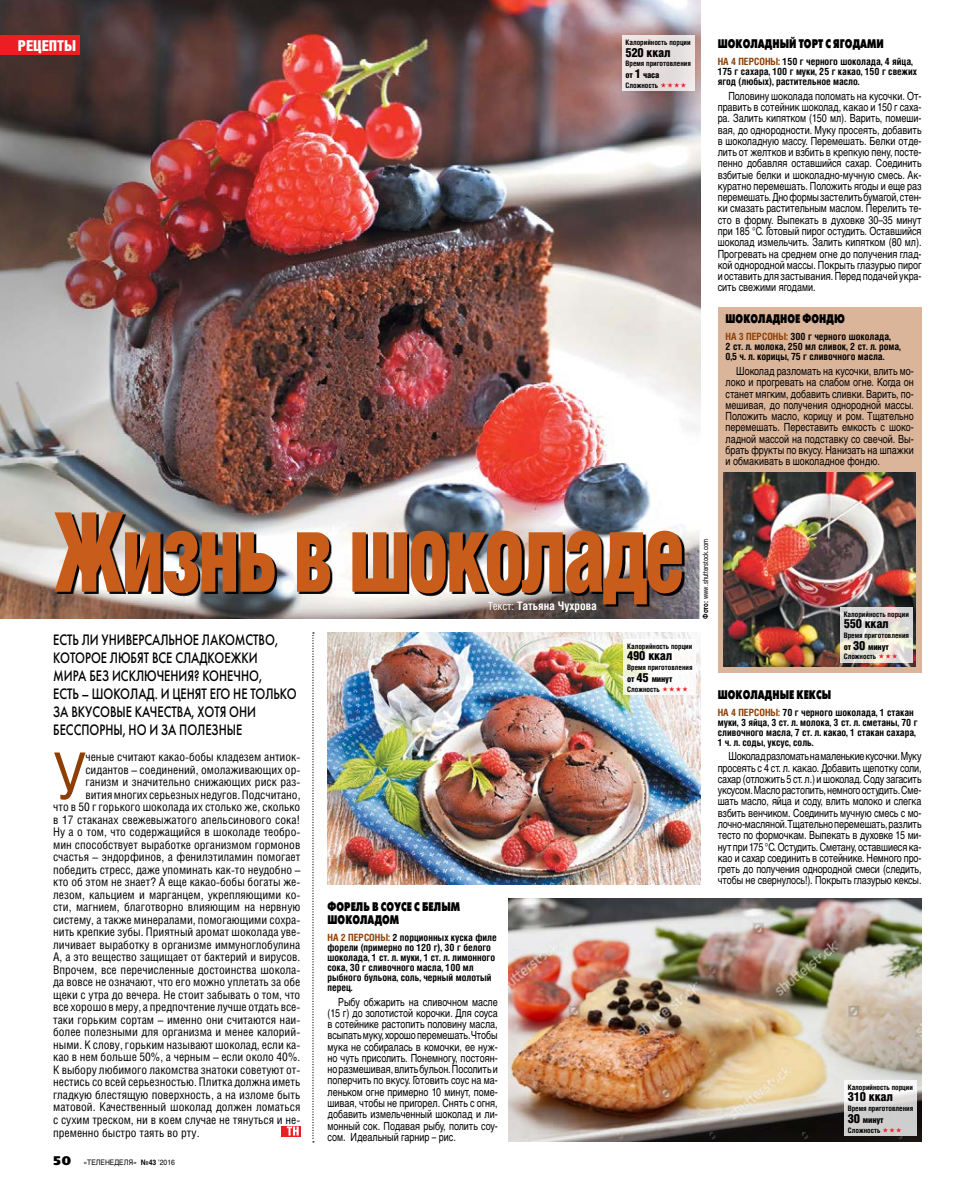
<style>
.page{position:relative;width:957px;height:1188px;background:#fff}
.page>*{position:absolute;margin:0;border:0;box-sizing:border-box;transform-origin:0 0}
.t1{font:110.38px "Helios Cond Black C";letter-spacing:-.05em;color:#c85c1a;scale:.8 1}
.t2{font:64px "Helios Cond C";color:#8e3e03}
.t3{font:15px/18px "Futura Futuris C";color:#000;scale:.8 1}
.t4{font:15px "Helios Cond Black C";color:#fff}
.t5{font:12.5px/12.5px "Futura Futuris Black C";letter-spacing:.01em;color:#000;scale:.7 1}
.t6{font:12.5px "Helios Cond Black C";letter-spacing:-.02em;color:#000}
.t7{font:11.88px "Helios Cond C";color:#000}
.t8{font:700 11.88px "Helios Cond C";color:#fff}
.t9{font:11.25px/11.2px "Helvetica Cyr Upright";color:#000;text-align:justify;scale:.8 1}
.t10{font:700 10px/10px "Helios Cond C";color:#000}
.t11{font:8.75px "Helios Cond Black C";letter-spacing:-.02em;color:#000}
.t12{font:700 7.5px "Helios Cond C";color:#000}
.t13{font:7.5px "Helios C";color:#000;scale:.8 1}
.t14{font:7.5px "Helios C";color:#000;scale:.9 1}
.s1{font-size:12.5px}
.s2{color:#8e3e03}
.s3{font-weight:400;font-size:11.25px}
.s4{font-family:"Free Set Extra Bold C";font-size:12.5px}
.s5{font-weight:700}
</style>
<div class="page">
<div style="left:718px;top:307px;width:203px;height:366px;background:#dbb59a"></div>
<img style="left:0;top:0;width:700px;height:618px">
<div style="left:281px;top:1125px;width:19px;height:10px;background:#ed1d24"></div>
<svg style="left:287px;top:1126px;width:12px;height:9px"></svg>
<div style="left:0;top:35px;width:80px;height:20px;background:#ed1d24"></div>
<div style="left:622px;top:35px;width:72px;height:56px;background:#e8e0df"></div>
<img style="left:723px;top:472px;width:193px;height:194px">
<img style="left:327px;top:632px;width:373px;height:252px">
<svg style="left:624px;top:639px;width:72px;height:56px"></svg>
<img style="left:508px;top:898px;width:413px;height:243px">
<svg style="left:840px;top:606px;width:72px;height:56px;background:#dfdcd6"></svg>
<svg style="left:312px;top:632px;width:2px;height:510px"></svg>
<svg style="left:844px;top:1079px;width:72px;height:56px"></svg>
<svg style="left:57px;top:514px;width:628px;height:92px;background:#656565"></svg>
<svg style="left:662px;top:686px;width:25px;height:5px"></svg>
<svg style="left:879px;top:653px;width:18px;height:5px"></svg>
<svg style="left:883px;top:1126px;width:18px;height:5px"></svg>
<h3 class="t4" style="left:18px;top:37px;width:60px">рецепты</h3>
<p class="t12" style="left:625px;top:38px;width:67px">Калорийность порции</p>
<p class="t6" style="left:625px;top:45px;width:47px">520 ккал</p>
<p class="t12" style="left:625px;top:59px;width:67px">Время приготовления</p>
<p class="t11" style="left:625px;top:70px;width:35px">от <span class="s1">1</span> часа</p>
<p class="t12" style="left:625px;top:81px;width:34px">Сложность</p>
<p class="t5" style="left:718px;top:38px;width:239px">Шоколадный торт с ягодами</p>
<p class="t10" style="left:718px;top:56px;width:201px"><span class="s2">На 4 персоны:</span> 150 г черного шоколада, 4 яйца,<br>175 г сахара, 100 г муки, 25 г какао, 150 г свежих ягод (любых), растительное масло.</p>
<p class="t9" style="left:718px;top:90px;width:256px;text-indent:11px">Половину шоколада поломать на кусочки. От&shy;править в сотейник шоколад, какао и 150 г саха&shy;ра. Залить кипятком (150 мл). Варить, помеши&shy;вая, до однородности. Муку просеять, добавить в шоколадную массу. Перемешать. Белки отде&shy;лить от желтков и взбить в крепкую пену, посте&shy;пенно добавляя оставшийся сахар. Соединить взбитые белки и шоколадно-мучную смесь. Ак&shy;куратно перемешать. Положить ягоды и еще раз перемешать. Дно формы застелить бумагой, стен&shy;ки смазать растительным маслом. Перелить те&shy;сто в форму. Выпекать в духовке 30–35 минут при 185 °C. Готовый пирог остудить. Оставшийся шоколад измельчить. Залить кипятком (80 мл).<br>Прогревать на среднем огне до получения глад&shy;кой однородной массы. Покрыть глазурью пирог и оставить для застывания. Перед подачей укра&shy;сить свежими ягодами.</p>
<p class="t5" style="left:725px;top:313px;width:172px">Шоколадное фондю</p>
<p class="t10" style="left:725px;top:331px;width:177px"><span class="s2">На 3 персоны:</span> 300 г черного шоколада,<br>2 ст. л. молока, 250 мл сливок, 2 ст. л. рома,<br>0,5 ч. л. корицы, 75 г сливочного масла.</p>
<p class="t9" style="left:725px;top:365px;width:237px;text-indent:11px">Шоколад разломать на кусочки, влить мо&shy;локо и прогревать на слабом огне. Когда он станет мягким, добавить сливки. Варить, по&shy;мешивая, до получения однородной массы.<br>Положить масло, корицу и ром. Тщательно перемешать. Переставить емкость с шоко&shy;ладной массой на подставку со свечой. Вы&shy;брать фрукты по вкусу. Нанизать на шпажки и обмакивать в шоколадное фондю.</p>
<h1 class="t1" style="left:53px;top:489px;width:792px">Жизнь в шоколаде</h1>
<p class="t8" style="left:488px;top:598px;width:110px"><span class="s3">Текст:</span> Татьяна Чухрова</p>
<h3 class="t3" style="left:53px;top:630px;width:306px">Есть ли универсальное лакомство, которое любят все сладкоежки<br>мира без исключения? Конечно,<br>есть – шоколад. И ценят его не только за вкусовые качества, хотя они бесспорны, но и за полезные</h3>
<h2 class="t2" style="left:53px;top:737px;width:34px">У</h2>
<p class="t7" style="left:85px;top:749px;width:216px">ченые считают какао-бобы кладезем антиок-</p>
<p class="t7" style="left:85px;top:762px;width:216px">сидантов – соединений, омолаживающих ор-</p>
<p class="t7" style="left:85px;top:774px;width:216px">ганизм и значительно снижающих риск раз-</p>
<p class="t7" style="left:85px;top:787px;width:216px">вития многих серьезных недугов. Подсчитано,</p>
<p class="t7" style="left:53px;top:799px;width:249px">что в 50 г горького шоколада их столько же, сколько</p>
<p class="t7" style="left:53px;top:812px;width:249px">в 17 стаканах свежевыжатого апельсинового сока!</p>
<p class="t7" style="left:53px;top:824px;width:249px">Ну а о том, что содержащийся в шоколаде теобро-</p>
<p class="t7" style="left:53px;top:837px;width:249px">мин способствует выработке организмом гормонов</p>
<p class="t7" style="left:53px;top:849px;width:249px">счастья – эндорфинов, а фенилэтиламин помогает</p>
<p class="t7" style="left:53px;top:862px;width:249px">победить стресс, даже упоминать как-то неудобно –</p>
<p class="t7" style="left:53px;top:874px;width:249px">кто об этом не знает? А еще какао-бобы богаты же-</p>
<p class="t7" style="left:53px;top:887px;width:249px">лезом, кальцием и марганцем, укрепляющими ко-</p>
<p class="t7" style="left:53px;top:899px;width:249px">сти, магнием, благотворно влияющим на нервную</p>
<p class="t7" style="left:53px;top:912px;width:249px">систему, а также минералами, помогающими сохра-</p>
<p class="t7" style="left:53px;top:924px;width:249px">нить крепкие зубы. Приятный аромат шоколада уве-</p>
<p class="t7" style="left:53px;top:937px;width:249px">личивает выработку в организме иммуноглобулина</p>
<p class="t7" style="left:53px;top:949px;width:249px">А, а это вещество защищает от бактерий и вирусов.</p>
<p class="t7" style="left:53px;top:962px;width:249px">Впрочем, все перечисленные достоинства шокола-</p>
<p class="t7" style="left:53px;top:974px;width:249px">да вовсе не означают, что его можно уплетать за обе</p>
<p class="t7" style="left:53px;top:987px;width:249px">щеки с утра до вечера. Не стоит забывать о том, что</p>
<p class="t7" style="left:53px;top:999px;width:249px">все хорошо вмеру, а предпочтение лучше отдать все-</p>
<p class="t7" style="left:53px;top:1012px;width:249px">таки горьким сортам – именно они считаются наи-</p>
<p class="t7" style="left:53px;top:1024px;width:249px">более полезными для организма и менее калорий-</p>
<p class="t7" style="left:53px;top:1037px;width:249px">ными. К слову, горьким называют шоколад, если ка-</p>
<p class="t7" style="left:53px;top:1049px;width:249px">као в нем больше 50%, а черным – если около 40%.</p>
<p class="t7" style="left:53px;top:1062px;width:249px">К выбору любимого лакомства знатоки советуют от-</p>
<p class="t7" style="left:53px;top:1074px;width:249px">нестись со всей серьезностью. Плитка должна иметь</p>
<p class="t7" style="left:53px;top:1087px;width:249px">гладкую блестящую поверхность, а на изломе быть</p>
<p class="t7" style="left:53px;top:1099px;width:249px">матовой. Качественный шоколад должен ломаться</p>
<p class="t7" style="left:53px;top:1112px;width:249px">с сухим треском, ни в коем случае не тянуться и не-</p>
<p class="t7" style="left:53px;top:1124px;width:148px">пременно быстро таять во рту.</p>
<p class="t14" style="left:52px;top:1157px;width:138px"><span class="s4">50</span> «Теленеделя» <span class="s5">№43</span> ’2016</p>
<p class="t5" style="left:327px;top:900px;width:191px">Форель в соусе с белым шоколадом</p>
<p class="t10" style="left:327px;top:931px;width:171px"><span class="s2">На 2 персоны:</span> 2 порционных куска филе форели (примерно по 120 г), 30 г белого шоколада, 1 ст. л. муки, 1 ст. л. лимонного сока, 30 г сливочного масла, 100 мл рыбного бульона, соль, черный молотый перец.</p>
<p class="t9" style="left:327px;top:995px;width:214px;text-indent:11px">Рыбу обжарить на сливочном масле (15 г) до золотистой корочки. Для соуса в сотейнике растопить половину масла, всыпать муку, хорошо перемешать. Чтобы мука не собиралась в комочки, ее нуж&shy;но чуть присолить. Понемногу, постоян&shy;но размешивая, влить бульон. Посолить и поперчить по вкусу. Готовить соус на ма&shy;леньком огне примерно 10 минут, поме&shy;шивая, чтобы не пригорел. Снять с огня, добавить измельченный шоколад и ли&shy;монный сок. Подавая рыбу, полить соу&shy;сом. Идеальный гарнир – рис.</p>
<p class="t12" style="left:627px;top:641px;width:67px">Калорийность порции</p>
<p class="t6" style="left:627px;top:648px;width:47px">490 ккал</p>
<p class="t12" style="left:627px;top:663px;width:67px">Время приготовления</p>
<p class="t11" style="left:627px;top:673px;width:47px">от <span class="s1">45</span> минут</p>
<p class="t12" style="left:627px;top:684px;width:34px">Сложность</p>
<p class="t13" style="left:701px;top:618px;width:102px;rotate:-90deg"><span class="s5">Фото:</span> www.shutterstock.com</p>
<p class="t12" style="left:843px;top:609px;width:67px">Калорийность порции</p>
<p class="t6" style="left:843px;top:616px;width:47px">550 ккал</p>
<p class="t12" style="left:843px;top:630px;width:67px">Время приготовления</p>
<p class="t11" style="left:843px;top:641px;width:47px">от <span class="s1">30</span> минут</p>
<p class="t12" style="left:843px;top:652px;width:34px">Сложность</p>
<p class="t5" style="left:718px;top:688px;width:164px">Шоколадные кексы</p>
<p class="t10" style="left:718px;top:706px;width:201px"><span class="s2">На 4 персоны:</span> 70 г черного шоколада, 1 стакан муки, 3 яйца, 3 ст. л. молока, 3 ст. л. сметаны, 70 г сливочного масла, 7 ст. л. какао, 1 стакан сахара, 1 ч. л. соды, уксус, соль.</p>
<p class="t9" style="left:718px;top:750px;width:256px;text-indent:11px">Шоколад разломать намаленькие кусочки. Муку просеять с 4 ст. л. какао. Добавить щепотку соли, сахар (отложить 5 ст. л.) и шоколад. Соду загасить уксусом. Масло растопить, немного остудить. Сме&shy;шать масло, яйца и соду, влить молоко и слегка взбить венчиком. Соединить мучную смесь с мо&shy;лочно-масляной. Тщательно перемешать, разлить тесто по формочкам. Выпекать в духовке 15 ми&shy;нут при 175 °C. Остудить. Сметану, оставшиеся ка&shy;као и сахар соединить в сотейнике. Немного про&shy;греть до получения однородной смеси (следить, чтобы не свернулось!). Покрыть глазурью кексы.</p>
<p class="t12" style="left:848px;top:1082px;width:67px">Калорийность порции</p>
<p class="t6" style="left:848px;top:1089px;width:47px">310 ккал</p>
<p class="t12" style="left:848px;top:1103px;width:67px">Время приготовления</p>
<p class="t11" style="left:848px;top:1114px;width:37px"><span class="s1">30</span> минут</p>
<p class="t12" style="left:848px;top:1124px;width:34px">Сложность</p>
</div>
